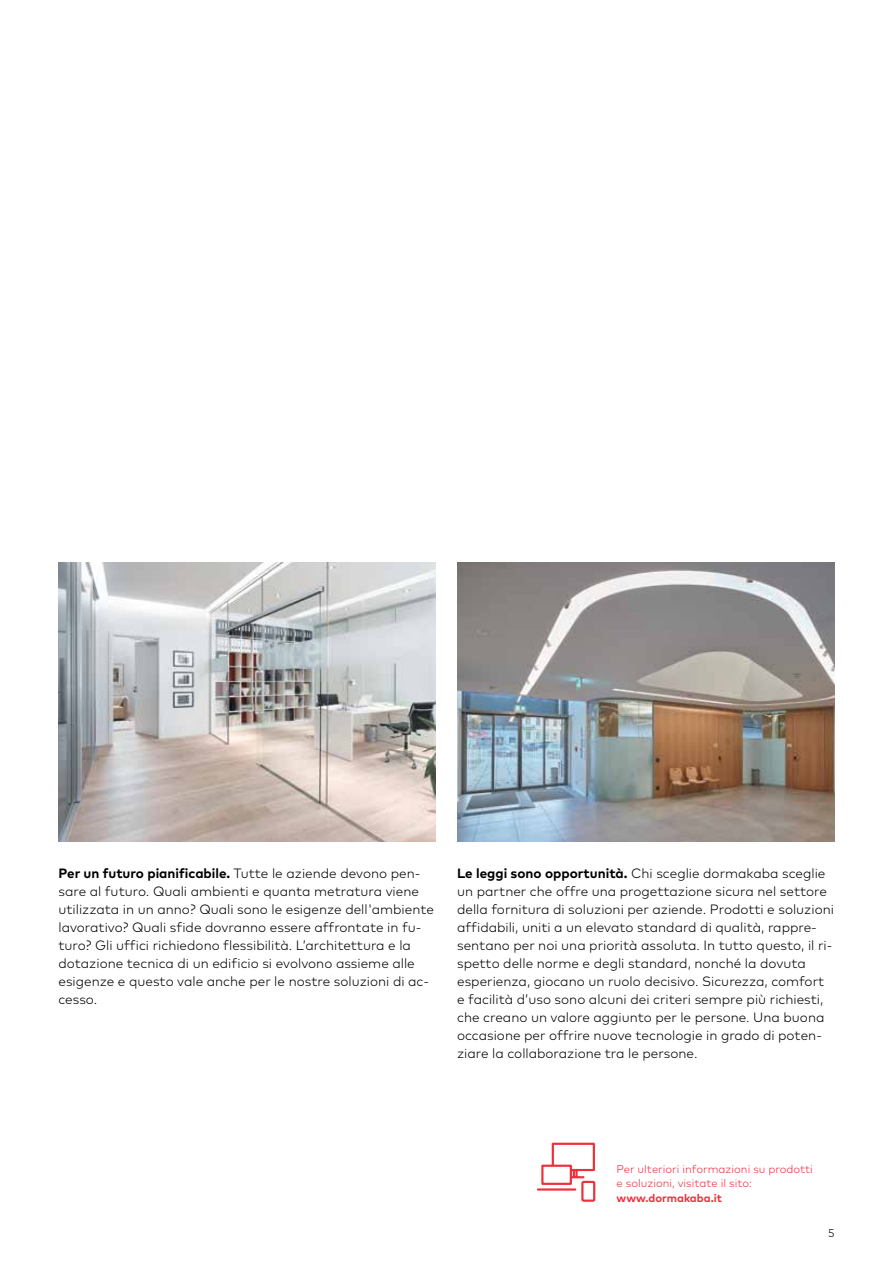
<style>
.page{position:relative;width:893px;height:1263px;background:#fff}
.page>*{position:absolute;margin:0;border:0;box-sizing:border-box;transform-origin:0 0}
.t1{font:300 13.5px/18px "Mark Pro";color:#000}
.t2{font:300 11.25px/14.2px "Mark Pro";color:#ee303c}
.t3{font:700 11.25px "Mark Pro";color:#ee303c}
.t4{font:300 11.25px "Mark Pro";color:#000}
.s1{font-weight:700}
</style>
<div class="page">
<svg style="left:537px;top:1142px;width:59px;height:60px"></svg>
<img style="left:58px;top:562px;width:378px;height:279px">
<img style="left:457px;top:562px;width:377px;height:279px">
<p class="t1" style="left:58px;top:863px;width:377px"><span class="s1">Per un futuro pianificabile.</span> Tutte le aziende devono pen&shy;sare al futuro. Quali ambienti e quanta metratura viene utilizzata in un anno? Quali sono le esigenze dell'ambiente lavorativo? Quali sfide dovranno essere affrontate in fu&shy;turo? Gli uffici richiedono flessibilità. L’architettura e la dotazione tecnica di un edificio si evolvono assieme alle esigenze e questo vale anche per le nostre soluzioni di ac&shy;cesso.</p>
<p class="t1" style="left:457px;top:863px;width:378px"><span class="s1">Le leggi sono opportunità.</span> Chi sceglie dormakaba sceglie un partner che offre una progettazione sicura nel settore della fornitura di soluzioni per aziende. Prodotti e soluzioni affidabili, uniti a un elevato standard di qualità, rappre&shy;sentano per noi una priorità assoluta. In tutto questo, il ri&shy;spetto delle norme e degli standard, nonché la dovuta esperienza, giocano un ruolo decisivo. Sicurezza, comfort e facilità d’uso sono alcuni dei criteri sempre più richiesti, che creano un valore aggiunto per le persone. Una buona occasione per offrire nuove tecnologie in grado di poten&shy;ziare la collaborazione tra le persone.</p>
<p class="t2" style="left:617px;top:1161px;width:198px">Per ulteriori informazioni su prodotti e soluzioni, visitate il sito:</p>
<p class="t3" style="left:617px;top:1189px;width:107px">www.dormakaba.it</p>
<p class="t4" style="left:828px;top:1224px;width:8px">5</p>
</div>
